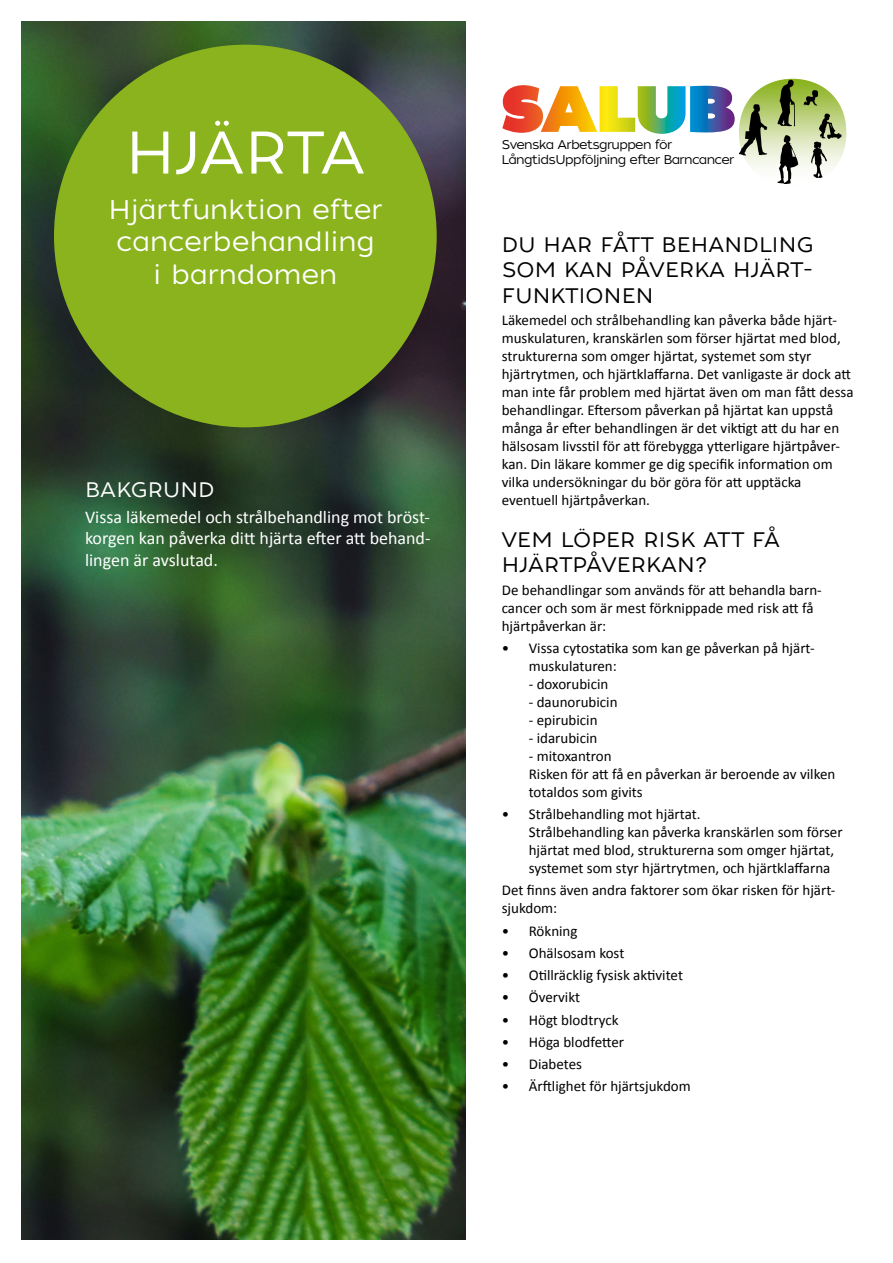
<style>
.page{position:relative;width:893px;height:1263px;background:#fff}
.page>*{position:absolute;margin:0;border:0;box-sizing:border-box;transform-origin:0 0}
.t1{font:60px "Tide Sans 300 Lil Kahuna";letter-spacing:-.01em;color:#fff}
.t2{font:27px/32.4px "Tide Sans 300 Lil Kahuna";color:#fff;text-align:center}
.Rubrik_2{font:21px/25.2px "Tide Sans 300 Lil Kahuna";letter-spacing:.01em;color:#000;text-align:justify}
.Rubrik_2-2{font:21px "Tide Sans 300 Lil Kahuna";letter-spacing:.01em;color:#fff}
.t3{font:18px/21.6px "Calibri";color:#fff;text-align:justify}
.Brödtext{font:15px/18px "Calibri";color:#000}
.t4{font:12.75px "Tide Sans 300 Lil Kahuna";letter-spacing:-.05em;color:#000}
</style>
<div class="page">
<img style="left:21px;top:21px;width:445px;height:1218px">
<div style="left:739px;top:79px;width:107px;height:107px;background:linear-gradient(to bottom,#8db223,#fff);border-radius:54px"></div>
<svg style="left:777px;top:80px;width:18px;height:46px"></svg>
<svg style="left:804px;top:90px;width:14px;height:16px"></svg>
<svg style="left:502px;top:85px;width:265px;height:70px"></svg>
<svg style="left:811px;top:113px;width:30px;height:65px"></svg>
<svg style="left:777px;top:135px;width:21px;height:49px"></svg>
<div style="left:54px;top:45px;width:383px;height:382px;background:#8ab31d;border-radius:50%"></div>
<p class="t1" style="left:125px;top:115px;width:241px">HJÄRTA</p>
<p class="t2" style="left:109px;top:194px;width:275px">Hjärtfunktion efter cancerbehandling<br>i barndomen</p>
<p class="Rubrik_2-2" style="left:85px;top:476px;width:131px">BAKGRUND</p>
<p class="t3" style="left:85px;top:506px;width:347px">Vissa läkemedel och strålbehandling mot bröst&shy;korgen kan påverka ditt hjärta efter att behand&shy;lingen är avslutad.</p>
<p class="t4" style="left:501px;top:136px;width:172px">Svenska Arbetsgruppen för</p>
<p class="t4" style="left:501px;top:151px;width:234px">LångtidsUppföljning efter Barncancer</p>
<p class="Rubrik_2" style="left:502px;top:233px;width:313px">DU HAR FÅTT BEHANDLING SOM KAN PÅVERKA HJÄRT-FUNKTIONEN</p>
<p class="Brödtext" style="left:502px;top:311px;width:353px">Läkemedel och strålbehandling kan påverka både hjärt&shy;muskulaturen, kranskärlen som förser hjärtat med blod, strukturerna som omger hjärtat, systemet som styr hjärtrytmen, och hjärtklaffarna. Det vanligaste är dock att man inte får problem med hjärtat även om man fått dessa behandlingar. Eftersom påverkan på hjärtat kan uppstå många år efter behandlingen är det viktigt att du har en hälsosam livsstil för att förebygga ytterligare hjärtpåver&shy;kan. Din läkare kommer ge dig specifik information om vilka undersökningar du bör göra för att upptäcka eventuell hjärtpåverkan.</p>
<p class="Rubrik_2" style="left:502px;top:528px;width:280px">VEM LÖPER RISK ATT FÅ<br>HJÄRTPÅVERKAN?</p>
<p class="Brödtext" style="left:502px;top:581px;width:321px">De behandlingar som används för att behandla barn&shy;cancer och som är mest förknippade med risk att få hjärtpåverkan är:</p>
<p class="Brödtext" style="left:529px;top:639px;width:287px;text-indent:-27px">• Vissa cytostatika som kan ge påverkan på hjärt&shy;muskulaturen:</p>
<p class="Brödtext" style="left:529px;top:675px;width:81px">- doxorubicin</p>
<p class="Brödtext" style="left:529px;top:693px;width:90px">- daunorubicin</p>
<p class="Brödtext" style="left:529px;top:711px;width:70px">- epirubicin</p>
<p class="Brödtext" style="left:529px;top:729px;width:70px">- idarubicin</p>
<p class="Brödtext" style="left:529px;top:747px;width:308px">- mitoxantron<br>Risken för att få en påverkan är beroende av vilken totaldos som givits</p>
<p class="Brödtext" style="left:529px;top:805px;width:315px;text-indent:-27px">• Strålbehandling mot hjärtat.<br>Strålbehandling kan påverka kranskärlen som förser hjärtat med blod, strukturerna som omger hjärtat, systemet som styr hjärtrytmen, och hjärtklaffarna</p>
<p class="Brödtext" style="left:502px;top:881px;width:335px">Det finns även andra faktorer som ökar risken för hjärt&shy;sjukdom:</p>
<p class="Brödtext" style="left:502px;top:922px;width:77px">• Rökning</p>
<p class="Brödtext" style="left:502px;top:944px;width:124px">• Ohälsosam kost</p>
<p class="Brödtext" style="left:502px;top:966px;width:183px">• Otillräcklig fysisk aktivitet</p>
<p class="Brödtext" style="left:502px;top:988px;width:80px">• Övervikt</p>
<p class="Brödtext" style="left:502px;top:1011px;width:118px">• Högt blodtryck</p>
<p class="Brödtext" style="left:502px;top:1033px;width:124px">• Höga blodfetter</p>
<p class="Brödtext" style="left:502px;top:1055px;width:82px">• Diabetes</p>
<p class="Brödtext" style="left:502px;top:1077px;width:190px">• Ärftlighet för hjärtsjukdom</p>
</div>
